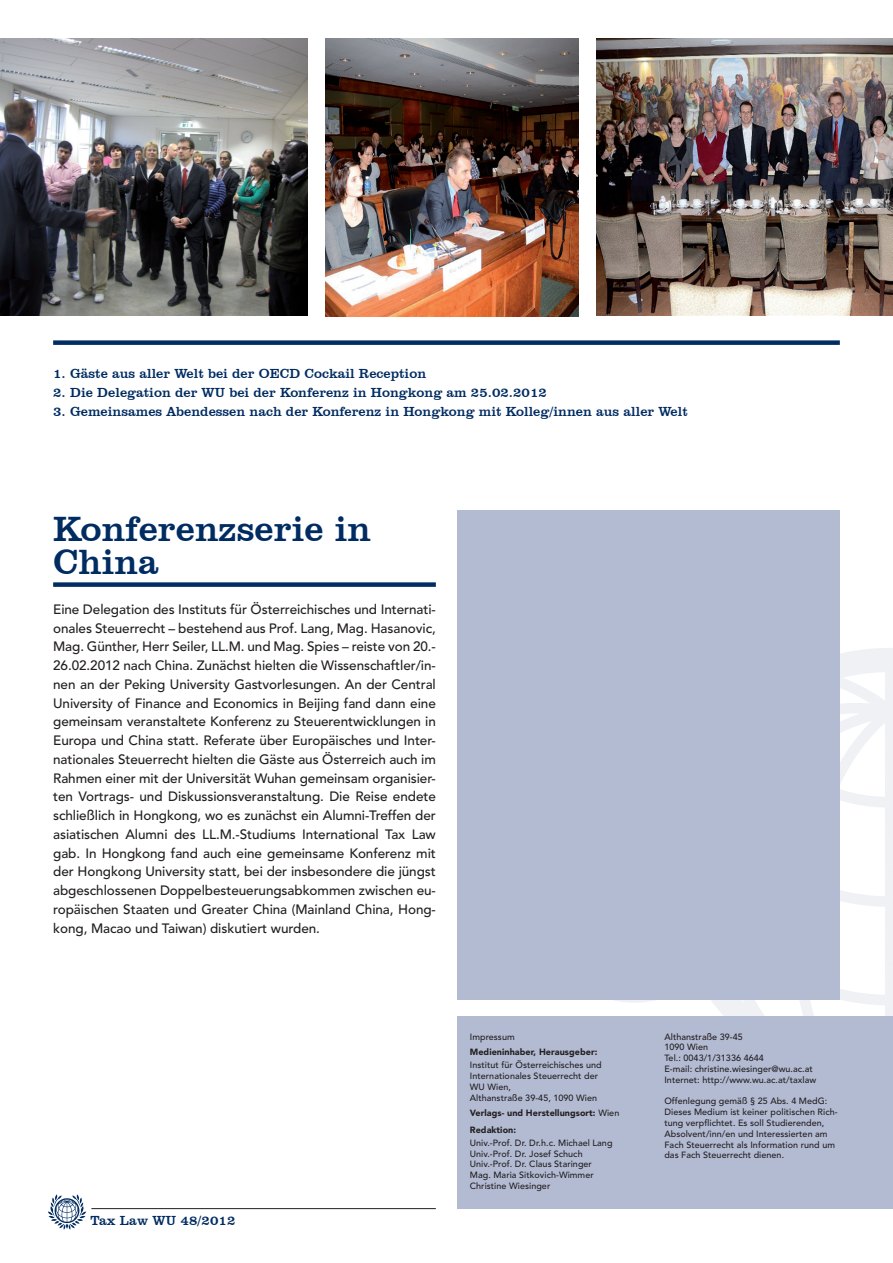
<style>
.page{position:relative;width:893px;height:1263px;background:#fff}
.page>*{position:absolute;margin:0;border:0;box-sizing:border-box;transform-origin:0 0}
.t1{font:36px/33px "Clarendon BT";color:#002c62}
.t2{font:500 13.5px/18.8px "Avenir LT Std";letter-spacing:-.005em;color:#231f20;text-align:justify}
.t3{font:13.5px "Clarendon BT";color:#002c62}
.t4{font:500 9px/10.8px "Avenir LT Std";letter-spacing:.005em;color:#231f20}
.t5{font:900 9px/17.2px "Avenir LT Std";letter-spacing:.005em;color:#231f20}
.s1{font-weight:500}
</style>
<div class="page">
<hr style="left:91px;top:1208px;width:345px;height:1px;background:#231f20">
<img style="left:48px;top:1194px;width:38px;height:36px">
<div style="left:53px;top:340px;width:787px;height:5px;background:#002c62"></div>
<div style="left:53px;top:582px;width:383px;height:5px;background:#002c62"></div>
<div style="left:457px;top:1016px;width:436px;height:193px;background:#b3bbd3"></div>
<div style="left:457px;top:510px;width:383px;height:489px;background:#b3bbd3"></div>
<img style="left:325px;top:38px;width:254px;height:278px">
<img style="left:1px;top:39px;width:306px;height:276px">
<img style="left:596px;top:39px;width:297px;height:277px">
<p class="t3" style="left:53px;top:365px;width:375px">1. Gäste aus aller Welt bei der OECD Cockail Reception</p>
<p class="t3" style="left:53px;top:384px;width:495px">2. Die Delegation der WU bei der Konferenz in Hongkong am 25.02.2012</p>
<p class="t3" style="left:53px;top:403px;width:636px">3. Gemeinsames Abendessen nach der Konferenz in Hongkong mit Kolleg/innen aus aller Welt</p>
<h1 class="t1" style="left:53px;top:511px;width:319px">Konferenzserie in<br>China</h1>
<p class="t2" style="left:53px;top:600px;width:384px">Eine Delegation des Instituts für Österreichisches und Internati&shy;onales Steuerrecht – bestehend aus Prof. Lang, Mag. Hasanovic, Mag. Günther, Herr Seiler, LL.M. und Mag. Spies – reiste von 20.- 26.02.2012 nach China. Zunächst hielten die Wissenschaftler/in&shy;nen an der Peking University Gastvorlesungen. An der Central University of Finance and Economics in Beijing fand dann eine gemeinsam veranstaltete Konferenz zu Steuerentwicklungen in Europa und China statt. Referate über Europäisches und Inter&shy;nationales Steuerrecht hielten die Gäste aus Österreich auch im Rahmen einer mit der Universität Wuhan gemeinsam organisier&shy;ten Vortrags- und Diskussionsveranstaltung. Die Reise endete schließlich in Hongkong, wo es zunächst ein Alumni-Treffen der asiatischen Alumni des LL.M.-Studiums International Tax Law gab. In Hongkong fand auch eine gemeinsame Konferenz mit der Hongkong University statt, bei der insbesondere die jüngst abgeschlossenen Doppelbesteuerungsabkommen zwischen eu&shy;ropäischen Staaten und Greater China (Mainland China, Hong&shy;kong, Macao und Taiwan) diskutiert wurden.</p>
<p class="t3" style="left:90px;top:1212px;width:147px">Tax Law WU 48/2012</p>
<p class="t4" style="left:470px;top:1032px;width:46px">Impressum</p>
<p class="t5" style="left:470px;top:1043px;width:129px">Medieninhaber, Herausgeber:</p>
<p class="t4" style="left:470px;top:1060px;width:133px">Institut für Österreichisches und<br>Internationales Steuerrecht der<br>WU Wien,<br>Althanstraße 39-45, 1090 Wien</p>
<p class="t5" style="left:470px;top:1104px;width:151px">Verlags- und Herstellungsort: <span class="s1">Wien<br></span>Redaktion:</p>
<p class="t4" style="left:470px;top:1137px;width:144px">Univ.-Prof. Dr. Dr.h.c. Michael Lang<br>Univ.-Prof. Dr. Josef Schuch<br>Univ.-Prof. Dr. Claus Staringer<br>Mag. Maria Sitkovich-Wimmer<br>Christine Wiesinger</p>
<p class="t4" style="left:664px;top:1031px;width:153px">Althanstraße 39-45<br>1090 Wien<br>Tel.: 0043/1/31336 4644<br>E-mail: christine.wiesinger@wu.ac.at<br>Internet: http://www.wu.ac.at/taxlaw</p>
<p class="t4" style="left:664px;top:1096px;width:175px">Offenlegung gemäß § 25 Abs. 4 MedG:<br>Dieses Medium ist keiner politischen Rich&shy;tung verpflichtet. Es soll Studierenden, Absolvent/inn/en und Interessierten am Fach Steuerrecht als Information rund um das Fach Steuerrecht dienen.</p>
</div>
